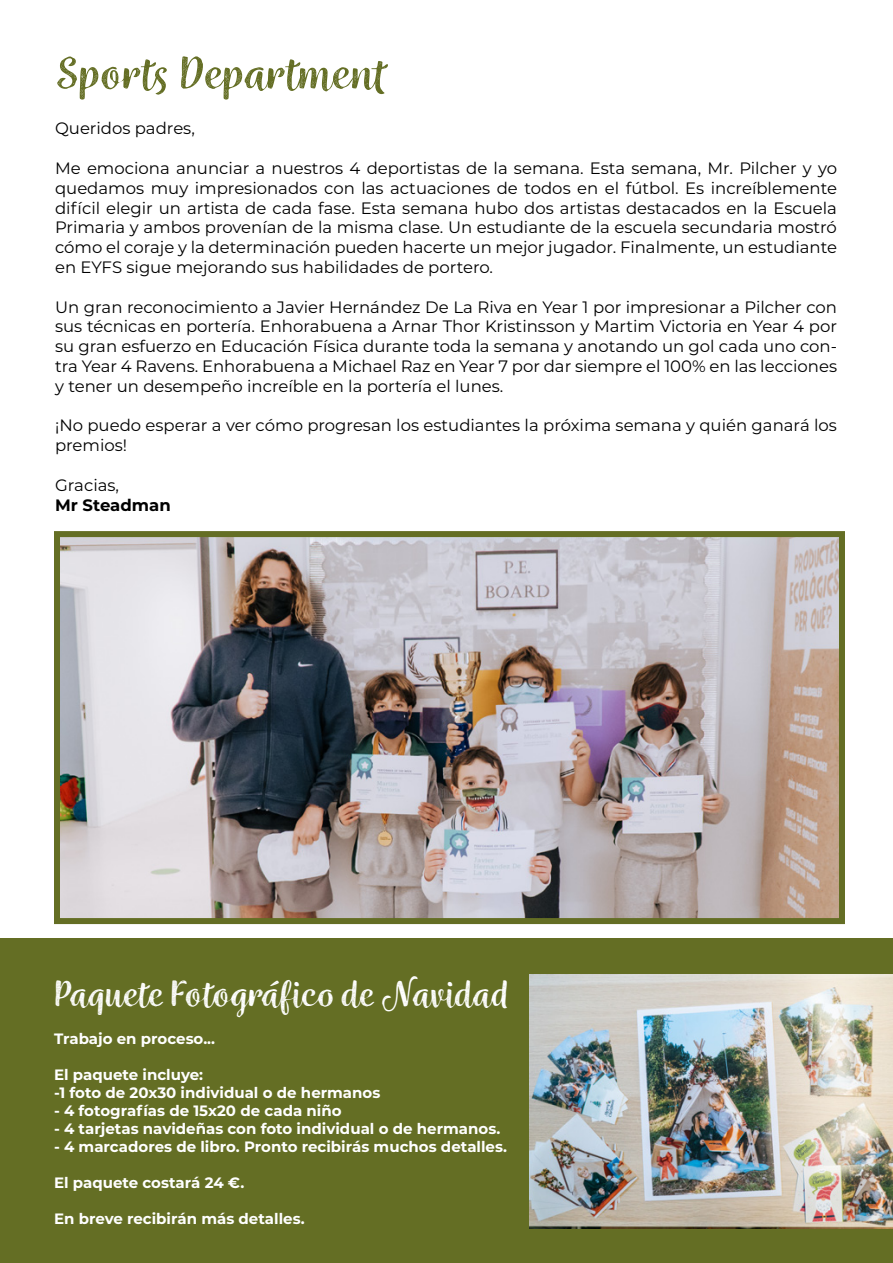
<style>
.page{position:relative;width:893px;height:1263px;background:#fff}
.page>*{position:absolute;margin:0;border:0;box-sizing:border-box;transform-origin:0 0}
.t1{font:52.5px "Wreath Hal Med";color:#646e24}
.t2{font:42px "Wreath Hal Med";color:#fff}
.t3{font:16.5px/19.8px "Montserrat";color:#000;text-align:justify}
.t4{font:700 16.5px "Montserrat";color:#000}
.t5{font:700 15px/18px "Montserrat";color:#fff}
</style>
<div class="page">
<img style="left:61px;top:538px;width:777px;height:379px">
<div style="left:54px;top:531px;width:791px;height:393px;border:6px solid #646e24"></div>
<div style="left:0;top:939px;width:893px;height:324px;background:#646e24"></div>
<img style="left:529px;top:975px;width:364px;height:253px">
<h1 class="t1" style="left:55px;top:40px;width:333px">Sports Department</h1>
<p class="t3" style="left:55px;top:118px;width:141px">Queridos padres,</p>
<p class="t3" style="left:55px;top:158px;width:783px">Me emociona anunciar a nuestros 4 deportistas de la semana. Esta semana, Mr. Pilcher y yo quedamos muy impresionados con las actuaciones de todos en el fútbol. Es increíblemente difícil elegir un artista de cada fase. Esta semana hubo dos artistas destacados en la Escuela Primaria y ambos provenían de la misma clase. Un estudiante de la escuela secundaria mostró cómo el coraje y la determinación pueden hacerte un mejor jugador. Finalmente, un estudiante en EYFS sigue mejorando sus habilidades de portero.</p>
<p class="t3" style="left:55px;top:296px;width:784px">Un gran reconocimiento a Javier Hernández De La Riva en Year 1 por impresionar a Pilcher con sus técnicas en portería. Enhorabuena a Arnar Thor Kristinsson y Martim Victoria en Year 4 por su gran esfuerzo en Educación Física durante toda la semana y anotando un gol cada uno con&shy;tra Year 4 Ravens. Enhorabuena a Michael Raz en Year 7 por dar siempre el 100% en las lecciones y tener un desempeño increíble en la portería el lunes.</p>
<p class="t3" style="left:55px;top:415px;width:783px">¡No puedo esperar a ver cómo progresan los estudiantes la próxima semana y quién ganará los premios!</p>
<p class="t3" style="left:55px;top:474px;width:66px">Gracias,</p>
<p class="t4" style="left:55px;top:493px;width:117px">Mr Steadman</p>
<h2 class="t2" style="left:54px;top:967px;width:456px">Paquete Fotográfico de Navidad</h2>
<p class="t5" style="left:54px;top:1028px;width:163px">Trabajo en proceso...</p>
<p class="t5" style="left:54px;top:1064px;width:328px">El paquete incluye:<br>-1 foto de 20x30 individual o de hermanos</p>
<p class="t5" style="left:54px;top:1100px;width:289px">- 4 fotografías de 15x20 de cada niño</p>
<p class="t5" style="left:54px;top:1118px;width:448px">- 4 tarjetas navideñas con foto individual o de hermanos.</p>
<p class="t5" style="left:54px;top:1136px;width:454px">- 4 marcadores de libro. Pronto recibirás muchos detalles.</p>
<p class="t5" style="left:54px;top:1172px;width:192px">El paquete costará 24 €.</p>
<p class="t5" style="left:54px;top:1208px;width:252px">En breve recibirán más detalles.</p>
</div>
